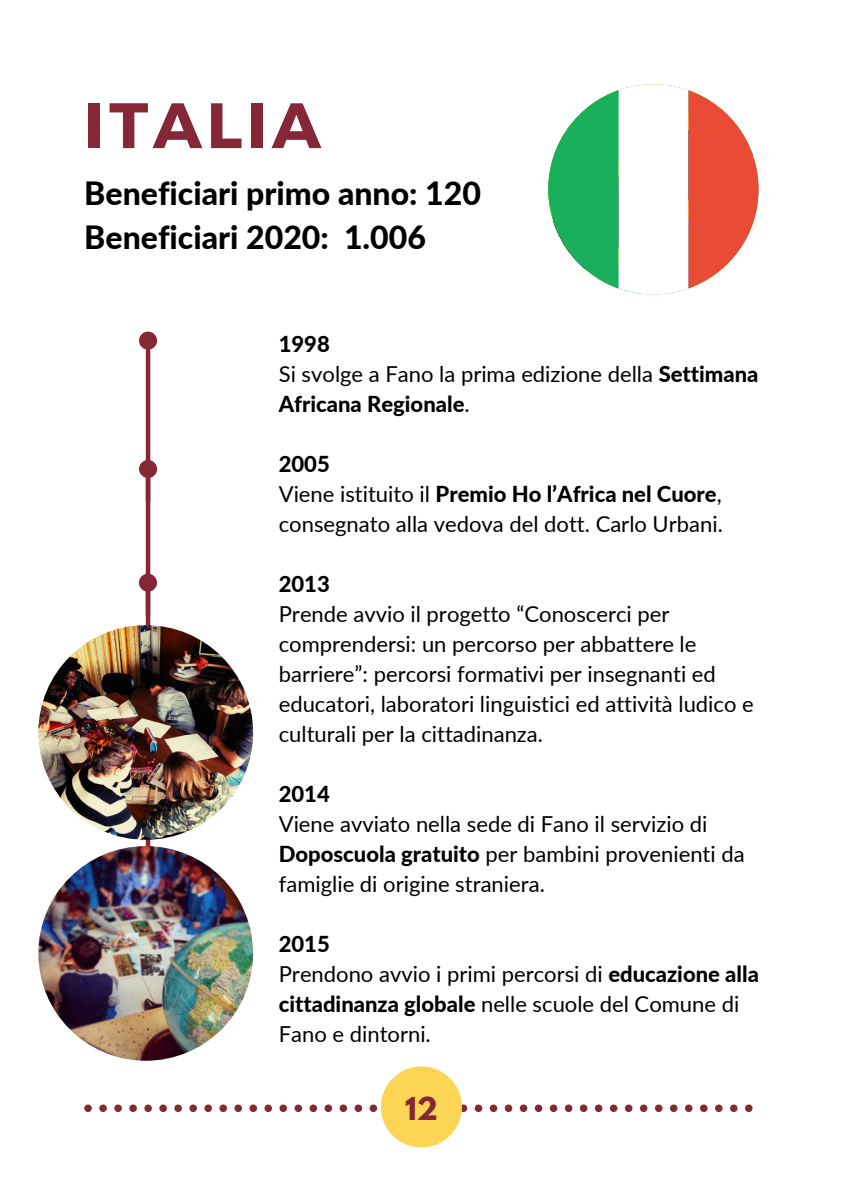
<style>
.page{position:relative;width:842px;height:1191px;background:#fff}
.page>*{position:absolute;margin:0;border:0;box-sizing:border-box;transform-origin:0 0}
.t1{font:700 64px "Montserrat";letter-spacing:.07em;color:#852736}
.t2{font:800 32px/43.6px "Lato";color:#000}
.t3{font:700 28px "League Spartan";color:#852736}
.t4{font:22px/30px "Lato";color:#000}
.t5{font:800 22px "Lato";color:#000}
.s1{font-weight:800}
</style>
<div class="page">
<svg style="left:84px;top:1105px;width:668px;height:7px"></svg>
<div style="left:381px;top:1066px;width:81px;height:81px;background:#fdd554;border-radius:50%"></div>
<hr style="left:146px;top:350px;width:4px;height:677px;background:#852736">
<svg style="left:139px;top:331px;width:19px;height:22px"></svg>
<img style="left:38px;top:625px;width:215px;height:215px;border-radius:50%">
<img style="left:38px;top:846px;width:215px;height:215px;border-radius:50%">
<svg style="left:548px;top:84px;width:210px;height:210px"></svg>
<svg style="left:139px;top:457px;width:19px;height:24px"></svg>
<svg style="left:139px;top:570px;width:18px;height:25px"></svg>
<h1 class="t1" style="left:84px;top:84px;width:238px">ITALIA</h1>
<h2 class="t2" style="left:84px;top:171px;width:398px">Beneficiari primo anno: 120<br>Beneficiari 2020: 1.006</h2>
<p class="t4" style="left:279px;top:328px;width:481px"><span class="s1">1998<br></span>Si svolge a Fano la prima edizione della <span class="s1">Settimana<br>Africana Regionale</span>.</p>
<p class="t4" style="left:279px;top:448px;width:445px"><span class="s1">2005<br></span>Viene istituito il <span class="s1">Premio Ho l’Africa nel Cuore</span>, consegnato alla vedova del dott. Carlo Urbani.</p>
<p class="t5" style="left:279px;top:570px;width:53px">2013</p>
<p class="t4" style="left:279px;top:599px;width:476px">Prende avvio il progetto “Conoscerci per comprendersi: un percorso per abbattere le barriere”: percorsi formativi per insegnanti ed educatori, laboratori linguistici ed attività ludico e culturali per la cittadinanza.</p>
<p class="t5" style="left:279px;top:780px;width:53px">2014</p>
<p class="t4" style="left:279px;top:809px;width:467px">Viene avviato nella sede di Fano il servizio di<br><span class="s1">Doposcuola gratuito</span> per bambini provenienti da famiglie di origine straniera.</p>
<p class="t4" style="left:279px;top:929px;width:481px"><span class="s1">2015<br></span>Prendono avvio i primi percorsi di <span class="s1">educazione alla cittadinanza globale</span> nelle scuole del Comune di<br>Fano e dintorni.</p>
<p class="t3" style="left:405px;top:1094px;width:34px">12</p>
</div>
